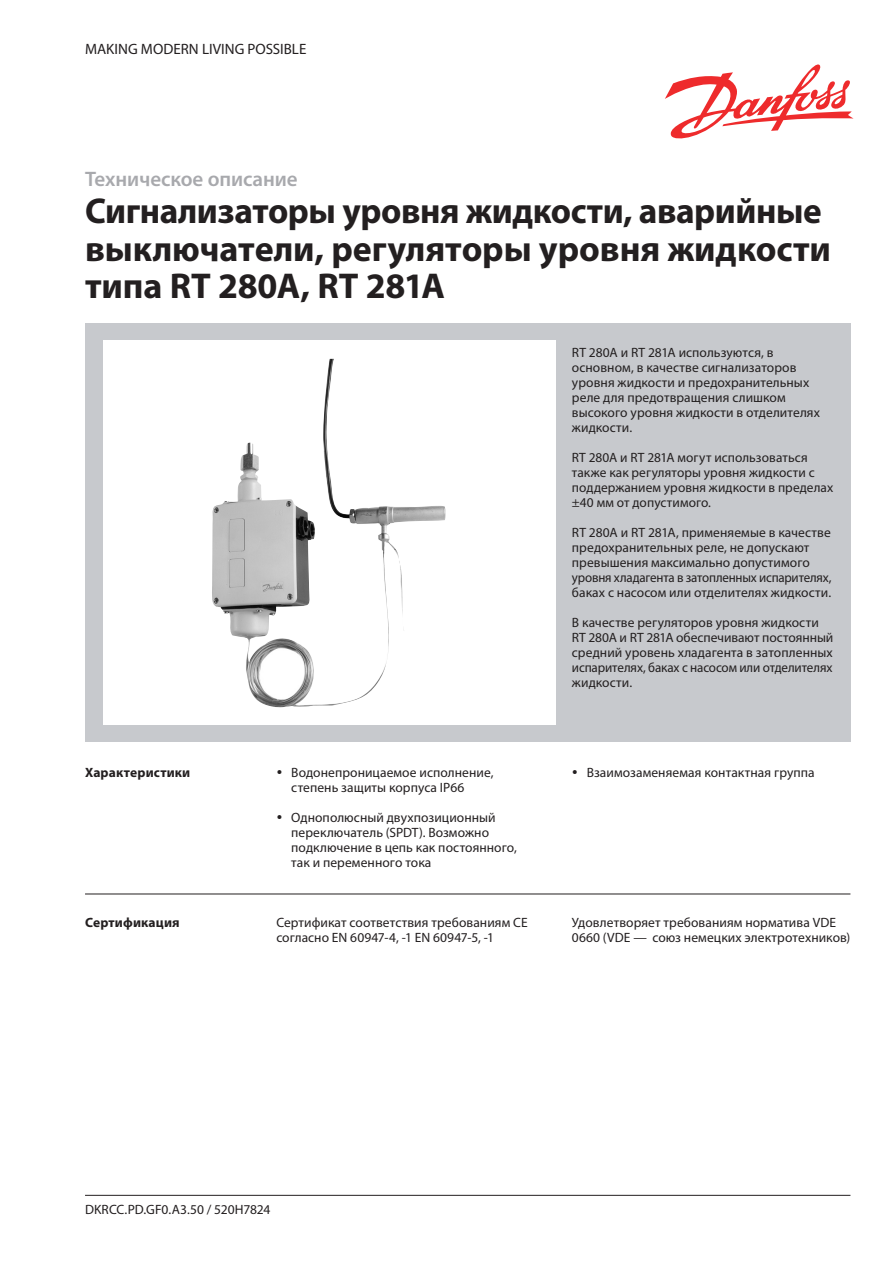
<style>
.page{position:relative;width:893px;height:1263px;background:#fff}
.page>*{position:absolute;margin:0;border:0;box-sizing:border-box;transform-origin:0 0}
.t1{font:700 36px/37.5px "Myriad Pro";letter-spacing:-.01em;color:#231f20}
.t2{font:600 21px "Myriad Pro";letter-spacing:-.005em;color:#a8a9ad}
.t3{font:15px "Myriad Pro";color:#231f20}
.t4{font:13.5px/15px "Myriad Pro";letter-spacing:.005em;color:#231f20}
.t5{font:700 13.5px "Myriad Pro";letter-spacing:.01em;color:#231f20}
</style>
<div class="page">
<div style="left:85px;top:323px;width:765px;height:419px;background:#c7c9cd"></div>
<div style="left:103px;top:340px;width:452px;height:385px;background:#fff"></div>
<img style="left:212px;top:359px;width:234px;height:349px">
<svg style="left:665px;top:64px;width:188px;height:75px"></svg>
<hr style="left:85px;top:1195px;width:765px;height:1px;background:#231f20">
<hr style="left:85px;top:894px;width:765px;height:1px;background:#231f20">
<p class="t3" style="left:85px;top:39px;width:223px">MAKING MODERN LIVING POSSIBLE</p>
<h2 class="t2" style="left:85px;top:165px;width:214px">Техническое описание</h2>
<h1 class="t1" style="left:85px;top:191px;width:747px">Сигнализаторы уровня жидкости, аварийные выключатели, регуляторы уровня жидкости типа RT 280A, RT 281A</h1>
<p class="t5" style="left:85px;top:763px;width:107px">Характеристики</p>
<p class="t5" style="left:85px;top:913px;width:96px">Сертификация</p>
<p class="t4" style="left:291px;top:764px;width:204px">Водонепроницаемое исполнение, степень защиты корпуса IP66</p>
<p class="t4" style="left:291px;top:809px;width:227px">Однополюсный двухпозиционный переключатель (SPDT). Возможно подключение в цепь как постоянного, так и переменного тока</p>
<p class="t4" style="left:572px;top:344px;width:250px">RT 280A и RT 281A используются, в основном, в качестве сигнализаторов уровня жидкости и предохранительных реле для предотвращения слишком высокого уровня жидкости в отделителях жидкости.</p>
<p class="t4" style="left:572px;top:449px;width:263px">RT 280A и RT 281A могут использоваться также как регуляторы уровня жидкости с поддержанием уровня жидкости в пределах ±40 мм от допустимого.</p>
<p class="t4" style="left:572px;top:524px;width:261px">RT 280A и RT 281A, применяемые в качестве предохранительных реле, не допускают превышения максимально допустимого уровня хладагента в затопленных испарителях, баках с насосом или отделителях жидкости.</p>
<p class="t4" style="left:572px;top:614px;width:263px">В качестве регуляторов уровня жидкости RT 280A и RT 281A обеспечивают постоянный средний уровень хладагента в затопленных испарителях, баках с насосом или отделителях жидкости.</p>
<p class="t4" style="left:587px;top:764px;width:229px">Взаимозаменяемая контактная группа</p>
<p class="t4" style="left:276px;top:914px;width:253px">Сертификат соответствия требованиям СЕ согласно EN 60947-4, -1 EN 60947-5, -1</p>
<p class="t4" style="left:572px;top:914px;width:280px">Удовлетворяет требованиям норматива VDE<br>0660 (VDE — союз немецких электротехников)</p>
<p class="t4" style="left:85px;top:1201px;width:187px">DKRCC.PD.GF0.A3.50 / 520H7824</p>
</div>
